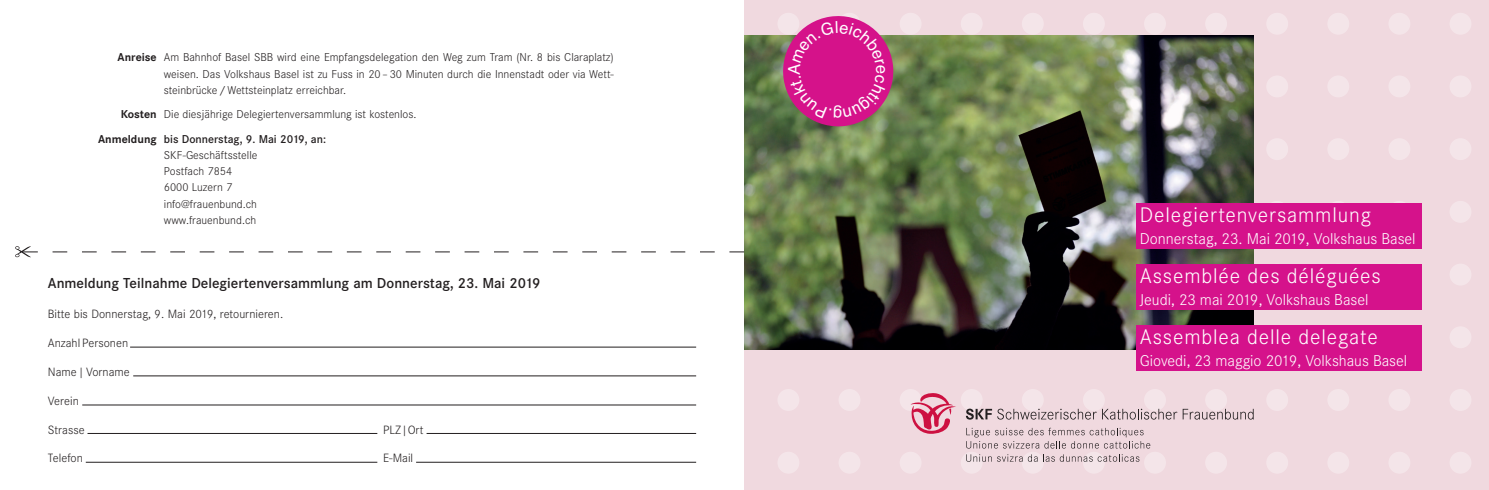
<style>
.page{position:relative;width:1489px;height:490px;background:#fff}
.page>*{position:absolute;margin:0;border:0;box-sizing:border-box;transform-origin:0 0}
.t1{font:300 21.88px "Corporate S";letter-spacing:.04em;color:#fff}
.t2{font:300 16.25px "Corporate S";color:#fff}
.t3{font:600 15px "Corporate SOT";color:#231f20}
.t4{font:300 12.5px "Corporate SOT";color:#231f20}
.t5{font:300 11.88px/16.2px "Corporate SOT";color:#231f20}
.s1{font-family:"Corporate S";font-weight:700}
.s2{font-weight:600}
</style>
<div class="page">
<div style="left:744px;top:0;width:745px;height:489px;background:#f0d9df"></div>
<div style="left:777px;top:451px;width:22px;height:22px;background:#f4e5e9;border-radius:50%"></div>
<div style="left:777px;top:389px;width:22px;height:21px;background:#f4e5e9;border-radius:50%"></div>
<div style="left:777px;top:13px;width:22px;height:22px;background:#f4e5e9;border-radius:50%"></div>
<div style="left:839px;top:451px;width:21px;height:22px;background:#f4e5e9;border-radius:50%"></div>
<div style="left:839px;top:389px;width:21px;height:21px;background:#f4e5e9;border-radius:50%"></div>
<div style="left:839px;top:13px;width:21px;height:22px;background:#f4e5e9;border-radius:50%"></div>
<div style="left:900px;top:451px;width:21px;height:22px;background:#f4e5e9;border-radius:50%"></div>
<div style="left:900px;top:389px;width:21px;height:21px;background:#f4e5e9;border-radius:50%"></div>
<div style="left:900px;top:13px;width:21px;height:22px;background:#f4e5e9;border-radius:50%"></div>
<div style="left:961px;top:451px;width:22px;height:22px;background:#f4e5e9;border-radius:50%"></div>
<div style="left:961px;top:389px;width:22px;height:21px;background:#f4e5e9;border-radius:50%"></div>
<div style="left:961px;top:13px;width:22px;height:22px;background:#f4e5e9;border-radius:50%"></div>
<div style="left:1022px;top:451px;width:22px;height:22px;background:#f4e5e9;border-radius:50%"></div>
<div style="left:1022px;top:389px;width:22px;height:21px;background:#f4e5e9;border-radius:50%"></div>
<div style="left:1022px;top:13px;width:22px;height:22px;background:#f4e5e9;border-radius:50%"></div>
<div style="left:1083px;top:451px;width:22px;height:22px;background:#f4e5e9;border-radius:50%"></div>
<div style="left:1083px;top:389px;width:22px;height:21px;background:#f4e5e9;border-radius:50%"></div>
<div style="left:1083px;top:13px;width:22px;height:22px;background:#f4e5e9;border-radius:50%"></div>
<div style="left:1144px;top:451px;width:22px;height:22px;background:#f4e5e9;border-radius:50%"></div>
<div style="left:1144px;top:389px;width:22px;height:21px;background:#f4e5e9;border-radius:50%"></div>
<div style="left:1144px;top:13px;width:22px;height:22px;background:#f4e5e9;border-radius:50%"></div>
<div style="left:1205px;top:451px;width:22px;height:22px;background:#f4e5e9;border-radius:50%"></div>
<div style="left:1205px;top:389px;width:22px;height:21px;background:#f4e5e9;border-radius:50%"></div>
<div style="left:1205px;top:13px;width:22px;height:22px;background:#f4e5e9;border-radius:50%"></div>
<div style="left:1266px;top:451px;width:22px;height:22px;background:#f4e5e9;border-radius:50%"></div>
<div style="left:1266px;top:389px;width:22px;height:21px;background:#f4e5e9;border-radius:50%"></div>
<div style="left:1266px;top:201px;width:22px;height:22px;background:#f4e5e9;border-radius:50%"></div>
<div style="left:1266px;top:138px;width:22px;height:22px;background:#f4e5e9;border-radius:50%"></div>
<div style="left:1266px;top:75px;width:22px;height:22px;background:#f4e5e9;border-radius:50%"></div>
<div style="left:1266px;top:13px;width:22px;height:22px;background:#f4e5e9;border-radius:50%"></div>
<div style="left:1327px;top:451px;width:22px;height:22px;background:#f4e5e9;border-radius:50%"></div>
<div style="left:1327px;top:389px;width:22px;height:21px;background:#f4e5e9;border-radius:50%"></div>
<div style="left:1327px;top:201px;width:22px;height:22px;background:#f4e5e9;border-radius:50%"></div>
<div style="left:1327px;top:138px;width:22px;height:22px;background:#f4e5e9;border-radius:50%"></div>
<div style="left:1327px;top:75px;width:22px;height:22px;background:#f4e5e9;border-radius:50%"></div>
<div style="left:1327px;top:13px;width:22px;height:22px;background:#f4e5e9;border-radius:50%"></div>
<div style="left:1388px;top:451px;width:22px;height:22px;background:#f4e5e9;border-radius:50%"></div>
<div style="left:1388px;top:389px;width:22px;height:21px;background:#f4e5e9;border-radius:50%"></div>
<div style="left:1388px;top:201px;width:22px;height:22px;background:#f4e5e9;border-radius:50%"></div>
<div style="left:1388px;top:138px;width:22px;height:22px;background:#f4e5e9;border-radius:50%"></div>
<div style="left:1388px;top:75px;width:22px;height:22px;background:#f4e5e9;border-radius:50%"></div>
<div style="left:1388px;top:13px;width:22px;height:22px;background:#f4e5e9;border-radius:50%"></div>
<div style="left:1449px;top:451px;width:22px;height:22px;background:#f4e5e9;border-radius:50%"></div>
<div style="left:1449px;top:389px;width:22px;height:21px;background:#f4e5e9;border-radius:50%"></div>
<div style="left:1449px;top:326px;width:22px;height:22px;background:#f4e5e9;border-radius:50%"></div>
<div style="left:1449px;top:263px;width:22px;height:22px;background:#f4e5e9;border-radius:50%"></div>
<div style="left:1449px;top:201px;width:22px;height:22px;background:#f4e5e9;border-radius:50%"></div>
<div style="left:1449px;top:138px;width:22px;height:22px;background:#f4e5e9;border-radius:50%"></div>
<div style="left:1449px;top:75px;width:22px;height:22px;background:#f4e5e9;border-radius:50%"></div>
<div style="left:1449px;top:13px;width:22px;height:22px;background:#f4e5e9;border-radius:50%"></div>
<img style="left:744px;top:35px;width:510px;height:314px">
<div style="left:1136px;top:264px;width:285px;height:45px;background:#d5128b"></div>
<div style="left:1136px;top:203px;width:285px;height:46px;background:#d5128b"></div>
<div style="left:1136px;top:325px;width:285px;height:45px;background:#d5128b"></div>
<svg style="left:911px;top:393px;width:45px;height:41px"></svg>
<svg style="left:966px;top:408px;width:211px;height:11px"></svg>
<svg style="left:1183px;top:408px;width:71px;height:11px"></svg>
<svg style="left:966px;top:427px;width:184px;height:21px"></svg>
<svg style="left:966px;top:454px;width:173px;height:7px"></svg>
<hr style="left:130px;top:346px;width:566px;height:1px;background:#231f20">
<hr style="left:133px;top:375px;width:563px;height:1px;background:#231f20">
<hr style="left:82px;top:404px;width:614px;height:1px;background:#231f20">
<hr style="left:88px;top:433px;width:289px;height:1px;background:#231f20">
<hr style="left:427px;top:433px;width:269px;height:1px;background:#231f20">
<hr style="left:86px;top:461px;width:291px;height:1px;background:#231f20">
<hr style="left:416px;top:461px;width:280px;height:1px;background:#231f20">
<svg style="left:15px;top:246px;width:729px;height:11px"></svg>
<svg style="left:783px;top:16px;width:110px;height:110px;background:#c9318a"></svg>
<p class="t5" style="left:164px;top:49px;width:451px;text-align:justify;text-indent:-46px"><span class="s1">Anreise</span> Am Bahnhof Basel SBB wird eine Empfangsdelegation den Weg zum Tram (Nr. 8 bis Claraplatz) weisen. Das Volkshaus Basel ist zu Fuss in 20 – 30 Minuten durch die Innenstadt oder via Wett&shy;steinbrücke / Wettsteinplatz erreichbar.</p>
<p class="t5" style="left:98px;top:102px;width:320px;line-height:24.4px;text-indent:23px"><span class="s1">Kosten</span> Die diesjährige Delegiertenversammlung ist kostenlos.<br><span class="s1">Anmeldung</span> <span class="s2">bis Donnerstag, 9. Mai 2019, an:</span></p>
<p class="t5" style="left:164px;top:147px;width:95px">SKF-Geschäftsstelle<br>Postfach 7854<br>6000 Luzern 7 info@frauenbund.ch www.frauenbund.ch</p>
<p class="t3" style="left:48px;top:274px;width:494px">Anmeldung Teilnahme Delegiertenversammlung am Donnerstag, 23. Mai 2019</p>
<p class="t4" style="left:48px;top:306px;width:237px">Bitte bis Donnerstag, 9. Mai 2019, retournieren.</p>
<p class="t4" style="left:48px;top:336px;width:82px">Anzahl Personen</p>
<p class="t4" style="left:48px;top:364px;width:83px">Name | Vorname</p>
<p class="t4" style="left:48px;top:393px;width:32px">Verein</p>
<p class="t4" style="left:48px;top:422px;width:38px">Strasse</p>
<p class="t4" style="left:383px;top:422px;width:42px">PLZ|Ort</p>
<p class="t4" style="left:48px;top:451px;width:36px">Telefon</p>
<p class="t4" style="left:383px;top:451px;width:32px">E-Mail</p>
<h1 class="t1" style="left:1140px;top:202px;width:233px">Delegiertenversammlung</h1>
<h2 class="t2" style="left:1140px;top:230px;width:277px">Donnerstag, 23. Mai 2019, Volkshaus Basel</h2>
<h1 class="t1" style="left:1140px;top:263px;width:242px">Assemblée des déléguées</h1>
<h2 class="t2" style="left:1140px;top:290px;width:230px">Jeudi, 23 mai 2019, Volkshaus Basel</h2>
<h1 class="t1" style="left:1140px;top:324px;width:239px">Assemblea delle delegate</h1>
<h2 class="t2" style="left:1140px;top:351px;width:269px">Giovedi, 23 maggio 2019, Volkshaus Basel</h2>
</div>
